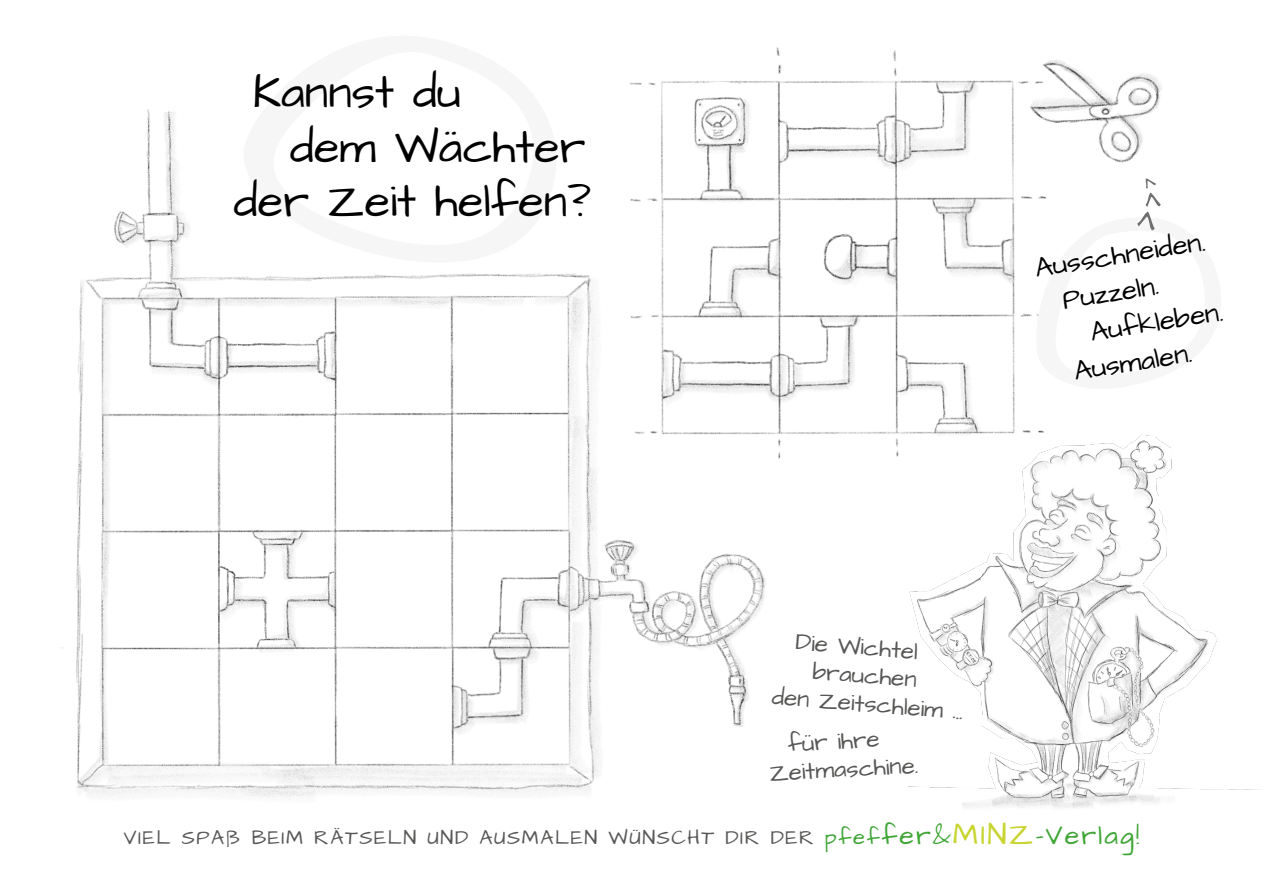
<style>
.page{position:relative;width:1263px;height:893px;background:#fff}
.page>*{position:absolute;margin:0;border:0;box-sizing:border-box;transform-origin:0 0}
.t1{font:46.8px "Architects Daughter";color:#000}
.t2{font:27.9px/36px "Architects Daughter";color:#000}
.t3{font:24.3px/28.2px "Architects Daughter";color:#575756}
.t4{font:20.55px "Architects Daughter";letter-spacing:.075em;color:#575756}
.s1{font-size:22.05px;color:#3fa535}
.s2{font-size:26.85px;color:#3fa535}
.s3{font-size:30.75px;color:#c8d531}
.s4{font-size:23.1px;color:#3fa535}
</style>
<div class="page">
<img style="left:629px;top:47px;width:533px;height:410px">
<img style="left:909px;top:392px;width:351px;height:416px">
<img style="left:60px;top:102px;width:720px;height:697px">
<svg style="left:1036px;top:178px;width:126px;height:212px"></svg>
<svg style="left:242px;top:102px;width:318px;height:165px"></svg>
<h1 class="t1" style="left:253px;top:61px;width:210px">Kannst du</h1>
<h1 class="t1" style="left:290px;top:116px;width:297px">dem Wächter</h1>
<h1 class="t1" style="left:234px;top:170px;width:359px">der Zeit helfen?</h1>
<h2 class="t2" style="left:1054px;top:248px;width:151px;text-indent:-22px;rotate:-9deg">Ausschneiden.<br>Puzzeln.</h2>
<h2 class="t2" style="left:1066px;top:319px;width:157px;text-indent:22px;rotate:-9deg">Aufkleben.<br>Ausmalen.</h2>
<p class="t3" style="left:797px;top:628px;width:124px;rotate:5deg">Die Wichtel</p>
<p class="t3" style="left:814px;top:658px;width:106px;rotate:5deg">brauchen</p>
<p class="t3" style="left:773px;top:682px;width:193px;rotate:5deg">den Zeitschleim ...</p>
<p class="t3" style="left:768px;top:731px;width:150px;text-indent:19px;rotate:-3deg">für ihre<br>Zeitmaschine.</p>
<p class="t4" style="left:124px;top:824px;width:1017px">VIEL SPAß BEIM RÄTSELN UND AUSMALEN WÜNSCHT DIR DER <span class="s1">pfef</span><span class="s2">fer&amp;</span><span class="s3">MINZ</span><span class="s2">-Verlag</span><span class="s4">!</span></p>
</div>
